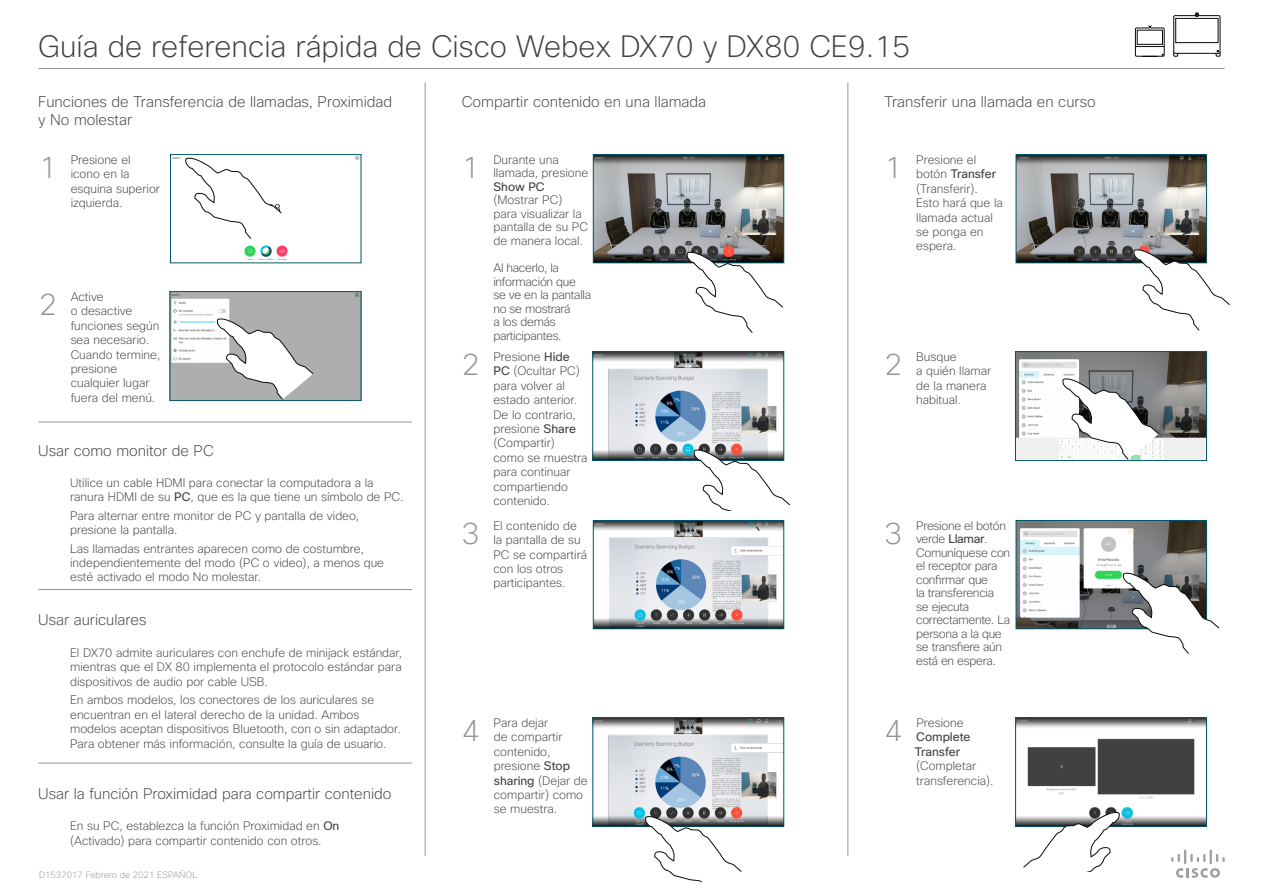
<style>
.page{position:relative;width:1263px;height:893px;background:#fff}
.page>*{position:absolute;margin:0;border:0;box-sizing:border-box;transform-origin:0 0}
.Subhead1{font:200 30px "Cisco Sans";color:#414042}
.t1{font:200 30px "Cisco Sans";color:#939598}
.Subhead1-2{font:200 15px "Cisco Sans";color:#414042}
.CartoonAnnotation{font:200 12px/14.4px "Cisco Sans";color:#414042}
.CartoonAnnotation-2{font:200 12px/13.5px "Cisco Sans";letter-spacing:-.025em;color:#414042}
.t2{font:200 9px "Cisco Sans";color:#939598}
.s1{font-weight:400}
</style>
<div class="page">
<img style="left:595px;top:353px;width:187px;height:106px">
<div style="left:593px;top:351px;width:191px;height:110px;border:1px solid #005568"></div>
<svg style="left:694px;top:449px;width:96px;height:82px"></svg>
<img style="left:172px;top:156px;width:187px;height:105px">
<div style="left:170px;top:154px;width:191px;height:109px;border:1px solid #005568"></div>
<svg style="left:185px;top:157px;width:97px;height:82px"></svg>
<img style="left:172px;top:294px;width:187px;height:105px">
<div style="left:170px;top:292px;width:191px;height:109px;border:1px solid #005568"></div>
<svg style="left:217px;top:318px;width:97px;height:82px"></svg>
<img style="left:595px;top:719px;width:187px;height:105px">
<div style="left:593px;top:717px;width:191px;height:109px;border:1px solid #005568"></div>
<img style="left:595px;top:156px;width:187px;height:105px">
<div style="left:593px;top:154px;width:191px;height:109px;border:1px solid #005568"></div>
<svg style="left:687px;top:251px;width:96px;height:82px"></svg>
<svg style="left:645px;top:816px;width:97px;height:66px"></svg>
<img style="left:1017px;top:719px;width:187px;height:105px">
<div style="left:1015px;top:717px;width:191px;height:109px;border:1px solid #005568"></div>
<img style="left:1018px;top:156px;width:186px;height:105px">
<div style="left:1016px;top:154px;width:190px;height:109px;border:1px solid #005568"></div>
<svg style="left:1133px;top:249px;width:97px;height:82px"></svg>
<img style="left:1018px;top:522px;width:186px;height:105px">
<div style="left:1016px;top:520px;width:190px;height:109px;border:1px solid #005568"></div>
<svg style="left:1123px;top:572px;width:96px;height:82px"></svg>
<svg style="left:1023px;top:812px;width:97px;height:60px"></svg>
<img style="left:1017px;top:353px;width:187px;height:106px">
<div style="left:1015px;top:351px;width:191px;height:110px;border:1px solid #005568"></div>
<svg style="left:1062px;top:378px;width:97px;height:82px"></svg>
<hr style="left:425px;top:82px;width:1px;height:774px;background:#939598">
<hr style="left:847px;top:82px;width:1px;height:774px;background:#939598">
<svg style="left:1171px;top:849px;width:54px;height:29px"></svg>
<svg style="left:1135px;top:25px;width:29px;height:32px"></svg>
<svg style="left:1173px;top:13px;width:47px;height:44px"></svg>
<hr style="left:38px;top:68px;width:1187px;height:1px;background:#939598">
<hr style="left:38px;top:422px;width:374px;height:1px;background:#939598">
<hr style="left:38px;top:589px;width:374px;height:1px;background:#939598">
<hr style="left:38px;top:763px;width:374px;height:1px;background:#939598">
<div style="left:673px;top:512px;width:86px;height:15px;background:#fff"></div>
<img style="left:595px;top:522px;width:187px;height:105px">
<div style="left:593px;top:520px;width:191px;height:109px;border:1px solid #005568"></div>
<h1 class="Subhead1" style="left:38px;top:27px;width:874px">Guía de referencia rápida de Cisco Webex DX70 y DX80 CE9.15</h1>
<h1 class="Subhead1-2" style="left:38px;top:92px;width:355px">Funciones de Transferencia de llamadas, Proximidad</h1>
<h1 class="Subhead1-2" style="left:884px;top:92px;width:213px">Transferir una llamada en curso</h1>
<h1 class="Subhead1-2" style="left:38px;top:110px;width:95px">y No molestar</h1>
<h1 class="Subhead1-2" style="left:462px;top:92px;width:246px">Compartir contenido en una llamada</h1>
<p class="t1" style="left:39px;top:149px;width:20px">1</p>
<p class="CartoonAnnotation" style="left:71px;top:152px;width:91px">Presione el icono en la esquina superior izquierda.</p>
<p class="t1" style="left:39px;top:286px;width:20px">2</p>
<p class="CartoonAnnotation" style="left:71px;top:290px;width:91px">Active<br>o desactive funciones según sea necesario.<br>Cuando termine, presione cualquier lugar fuera del menú.</p>
<h1 class="Subhead1-2" style="left:38px;top:441px;width:177px">Usar como monitor de PC</h1>
<p class="CartoonAnnotation" style="left:70px;top:475px;width:335px">Utilice un cable HDMI para conectar la computadora a la ranura HDMI de su <span class="s1">PC</span>, que es la que tiene un símbolo de PC.</p>
<p class="CartoonAnnotation" style="left:70px;top:508px;width:291px">Para alternar entre monitor de PC y pantalla de video, presione la pantalla.</p>
<p class="CartoonAnnotation" style="left:70px;top:541px;width:315px">Las llamadas entrantes aparecen como de costumbre, independientemente del modo (PC o video), a menos que esté activado el modo No molestar.</p>
<h1 class="Subhead1-2" style="left:38px;top:610px;width:110px">Usar auriculares</h1>
<p class="CartoonAnnotation" style="left:70px;top:645px;width:334px;text-align:justify">El DX70 admite auriculares con enchufe de minijack estándar, mientras que el DX 80 implementa el protocolo estándar para dispositivos de audio por cable USB.</p>
<p class="CartoonAnnotation" style="left:70px;top:693px;width:332px">En ambos modelos, los conectores de los auriculares se encuentran en el lateral derecho de la unidad. Ambos modelos aceptan dispositivos Bluetooth, con o sin adaptador.<br>Para obtener más información, consulte la guía de usuario.</p>
<h1 class="Subhead1-2" style="left:38px;top:784px;width:355px">Usar la función Proximidad para compartir contenido</h1>
<p class="CartoonAnnotation" style="left:70px;top:819px;width:271px">En su PC, establezca la función Proximidad en <span class="s1">On </span>(Activado) para compartir contenido con otros.</p>
<p class="t2" style="left:39px;top:869px;width:160px">D1537017 Febrero de 2021 ESPAÑOL</p>
<p class="t1" style="left:462px;top:149px;width:19px">1</p>
<p class="CartoonAnnotation" style="left:493px;top:153px;width:96px;line-height:13.5px">Durante una llamada, presione<br><span class="s1">Show PC </span>(Mostrar PC) para visualizar la pantalla de su PC de manera local.</p>
<p class="CartoonAnnotation-2" style="left:493px;top:261px;width:99px">Al hacerlo, la información que se ve en la pantalla no se mostrará<br>a los demás participantes.</p>
<p class="t1" style="left:884px;top:149px;width:19px">1</p>
<p class="CartoonAnnotation" style="left:916px;top:152px;width:88px">Presione el botón <span class="s1">Transfer </span>(Transferir).<br>Esto hará que la llamada actual se ponga en espera.</p>
<p class="t1" style="left:462px;top:346px;width:19px">2</p>
<p class="CartoonAnnotation" style="left:493px;top:349px;width:96px">Presione <span class="s1">Hide<br>PC</span> (Ocultar PC) para volver al estado anterior.<br>De lo contrario, presione <span class="s1">Share </span>(Compartir) como se muestra para continuar compartiendo contenido.</p>
<p class="t1" style="left:884px;top:346px;width:19px">2</p>
<p class="CartoonAnnotation" style="left:916px;top:349px;width:77px">Busque<br>a quién llamar de la manera habitual.</p>
<p class="t1" style="left:462px;top:514px;width:19px">3</p>
<p class="CartoonAnnotation" style="left:493px;top:518px;width:95px">El contenido de la pantalla de su<br>PC se compartirá con los otros participantes.</p>
<p class="t1" style="left:884px;top:514px;width:19px">3</p>
<p class="CartoonAnnotation-2" style="left:916px;top:519px;width:96px">Presione el botón verde <span class="s1">Llamar</span>.<br>Comuníquese con el receptor para confirmar que<br>la transferencia<br>se ejecuta correctamente. La persona a la que se transfiere aún está en espera.</p>
<p class="t1" style="left:462px;top:711px;width:19px">4</p>
<p class="CartoonAnnotation" style="left:915px;top:715px;width:80px">Presione<br><span class="s1">Complete<br>Transfer </span>(Completar transferencia).</p>
<p class="CartoonAnnotation" style="left:494px;top:715px;width:96px">Para dejar<br>de compartir contenido, presione <span class="s1">Stop sharing</span> (Dejar de compartir) como se muestra.</p>
<p class="t1" style="left:884px;top:711px;width:19px">4</p>
</div>
